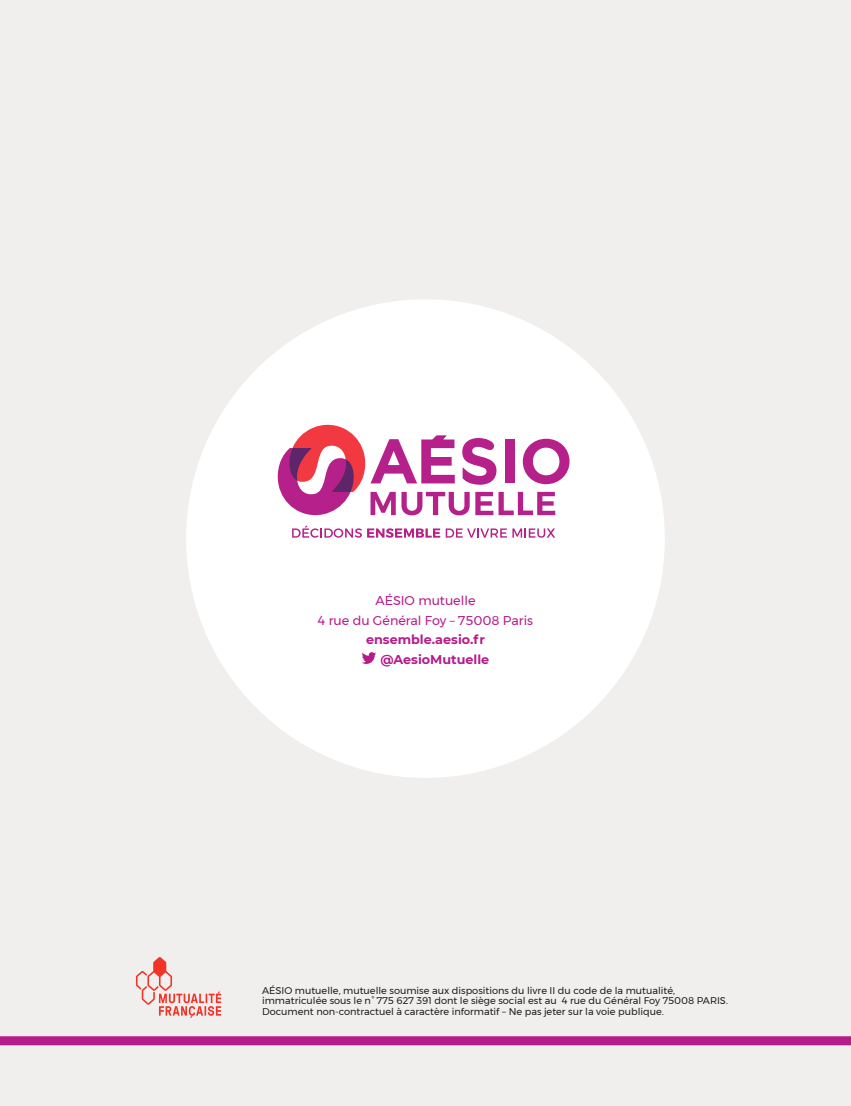
<style>
.page{position:relative;width:851px;height:1106px;background:#fff}
.page>*{position:absolute;margin:0;border:0;box-sizing:border-box;transform-origin:0 0}
.t1{font:12.75px/19.5px "Montserrat";color:#b51c8a;text-align:center}
.t2{font:700 12.75px/19.5px "Montserrat";color:#b51c8a}
.t3{font:9.75px/10.5px "Montserrat";color:#241f1f}
</style>
<div class="page">
<div style="left:0;top:0;width:850px;height:1106px;background:#f0efee"></div>
<div style="left:186px;top:299px;width:478px;height:479px;background:#fff;border-radius:50%"></div>
<div style="left:0;top:1036px;width:850px;height:9px;background:#b51c8a"></div>
<svg style="left:278px;top:425px;width:291px;height:90px"></svg>
<svg style="left:292px;top:525px;width:263px;height:12px"></svg>
<svg style="left:362px;top:652px;width:14px;height:12px"></svg>
<svg style="left:136px;top:957px;width:85px;height:60px"></svg>
<h1 class="t1" style="left:318px;top:591px;width:217px">AÉSIO mutuelle<br>4 rue du Général Foy – 75008 Paris</h1>
<h1 class="t2" style="left:380px;top:629px;width:110px;text-indent:-14px">ensemble.aesio.fr @AesioMutuelle</h1>
<p class="t3" style="left:262px;top:985px;width:467px">AÉSIO mutuelle, mutuelle soumise aux dispositions du livre II du code de la mutualité, immatriculée sous le n° 775 627 391 dont le siège social est au 4 rue du Général Foy 75008 PARIS.<br>Document non-contractuel à caractère informatif – Ne pas jeter sur la voie publique.</p>
</div>
